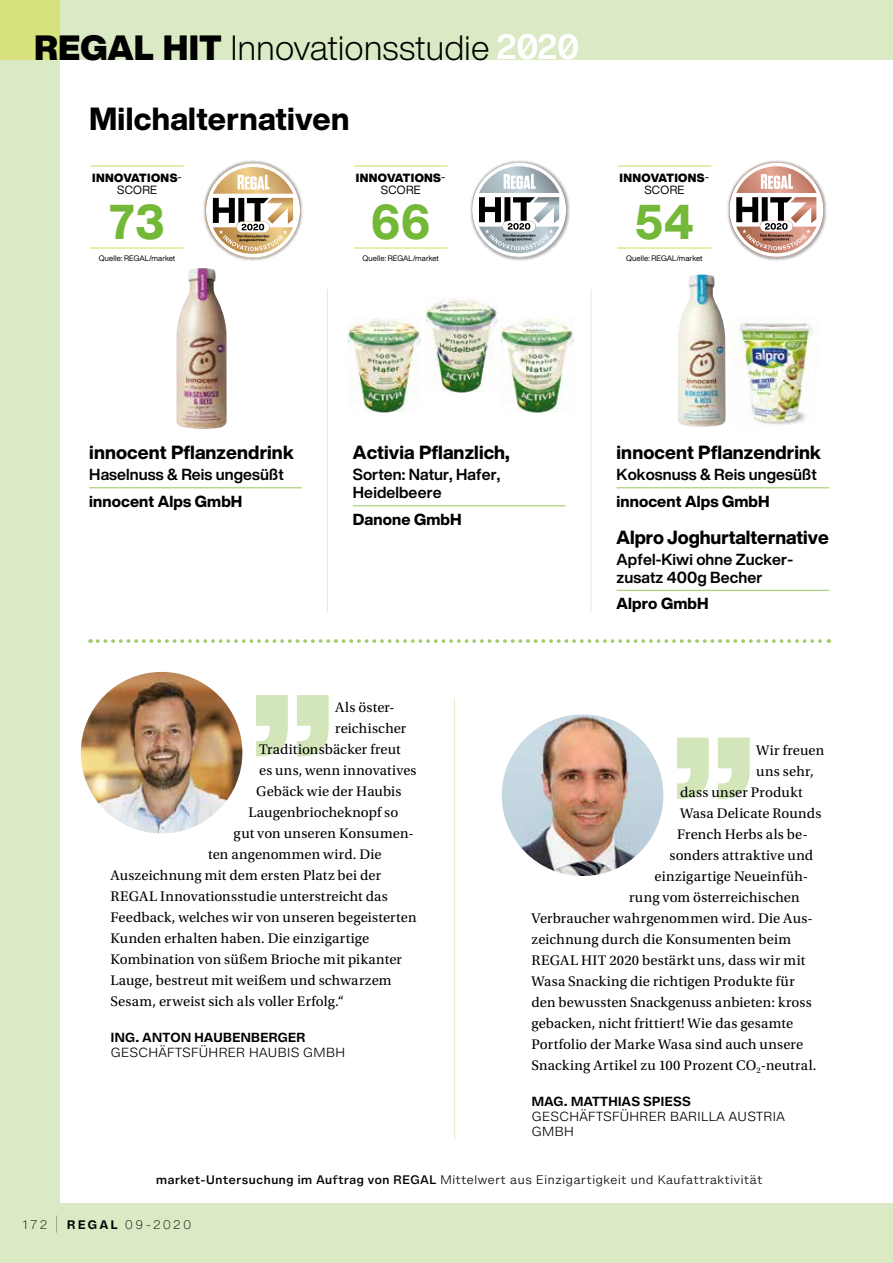
<style>
.page{position:relative;width:893px;height:1263px;background:#fff}
.page>*{position:absolute;margin:0;border:0;box-sizing:border-box;transform-origin:0 0}
.t1{font:800 194.55px "Helvetica Now Display";color:#d2e6b9}
.t2{font:800 48px "Helvetica Now Display";color:#74b837;scale:.95 1}
.t3{font:300 34.5px "Helvetica Now Display";letter-spacing:.01em;color:#000}
.t4{font:800 31.5px "Helvetica Now Display";letter-spacing:.01em;color:#000}
.t5{font:800 18.75px "Helvetica Now Display";letter-spacing:.005em;color:#000}
.t6{font:700 15.75px/18px "Helvetica Now Display";letter-spacing:.005em;color:#000}
.t7{font:800 15.75px "Helvetica Now Display";letter-spacing:.005em;color:#000}
.t8{font:14.7px "Utopia Std";letter-spacing:.01em;color:#000}
.t9{font:300 12px/15px "Helvetica Now Micro";letter-spacing:-.025em;color:#000}
.t10{font:700 12px "Helvetica Now Micro";letter-spacing:-.025em;color:#000}
.t11{font:900 11.7px/12px "Helvetica Now Display";letter-spacing:.03em;color:#000;text-align:center}
.t12{font:300 11.25px "Helvetica Now Micro";color:#000}
.t13{font:200 11.25px "Helvetica Now Micro";letter-spacing:.155em;color:#000}
.t14{font:7.8px "Helvetica Now Display";letter-spacing:.005em;color:#000}
.s1{font-weight:900}
.s2{font-weight:400}
.s3{font-weight:500}
.s4{font-family:"Helvetica Now Text";font-weight:100;font-size:18px}
.s5{font-weight:700}
</style>
<div class="page">
<div style="left:60px;top:0;width:833px;height:60px;background:#d9eac4"></div>
<div style="left:0;top:60px;width:60px;height:1143px;background:#d9eac4"></div>
<div style="left:0;top:1203px;width:893px;height:60px;background:#d9eac4"></div>
<div style="left:0;top:0;width:60px;height:60px;background:#d8e27d"></div>
<svg style="left:497px;top:34px;width:81px;height:26px"></svg>
<img style="left:425px;top:298px;width:73px;height:95px">
<svg style="left:98px;top:639px;width:731px;height:4px"></svg>
<hr style="left:89px;top:487px;width:213px;height:1px;background:#a3cc6d">
<hr style="left:353px;top:505px;width:213px;height:1px;background:#a3cc6d">
<hr style="left:617px;top:487px;width:212px;height:1px;background:#a3cc6d">
<hr style="left:617px;top:590px;width:212px;height:1px;background:#a3cc6d">
<hr style="left:327px;top:289px;width:1px;height:323px;background:#e0eecf">
<hr style="left:591px;top:289px;width:1px;height:323px;background:#e0eecf">
<hr style="left:90px;top:165px;width:94px;height:2px;background:#d8e27d">
<hr style="left:90px;top:247px;width:94px;height:2px;background:#d8e27d">
<hr style="left:354px;top:165px;width:94px;height:2px;background:#d8e27d">
<hr style="left:354px;top:247px;width:94px;height:2px;background:#d8e27d">
<hr style="left:618px;top:165px;width:93px;height:2px;background:#d8e27d">
<hr style="left:618px;top:247px;width:93px;height:2px;background:#d8e27d">
<img style="left:678px;top:274px;width:47px;height:153px">
<img style="left:176px;top:268px;width:51px;height:161px">
<img style="left:348px;top:317px;width:72px;height:96px">
<img style="left:500px;top:318px;width:73px;height:95px">
<img style="left:732px;top:316px;width:84px;height:109px">
<img style="left:203px;top:160px;width:100px;height:101px">
<svg style="left:206px;top:163px;width:94px;height:95px"></svg>
<img style="left:470px;top:160px;width:100px;height:101px">
<img style="left:472px;top:162px;width:95px;height:95px">
<svg style="left:472px;top:163px;width:94px;height:94px"></svg>
<img style="left:727px;top:160px;width:100px;height:101px">
<svg style="left:729px;top:163px;width:95px;height:94px"></svg>
<img style="left:81px;top:672px;width:161px;height:161px;border-radius:81px">
<img style="left:502px;top:714px;width:161px;height:162px;border-radius:81px">
<hr style="left:454px;top:697px;width:1px;height:443px;background:#e0eecf">
<h3 class="t3" style="left:34px;top:24px;width:457px"><span class="s1">REGAL HIT</span> Innovationsstudie</h3>
<h3 class="t4" style="left:89px;top:97px;width:262px">Milchalternativen</h3>
<p class="t11" style="left:92px;top:172px;width:91px">INNOVATIONS<span class="s2">-<br>SCORE</span></p>
<h2 class="t2" style="left:110px;top:188px;width:59px">73</h2>
<p class="t14" style="left:99px;top:253px;width:78px">Quelle: REGAL/market</p>
<p class="t11" style="left:356px;top:172px;width:91px">INNOVATIONS<span class="s2">-<br>SCORE</span></p>
<h2 class="t2" style="left:371px;top:188px;width:64px">66</h2>
<p class="t14" style="left:363px;top:253px;width:78px">Quelle: REGAL/market</p>
<p class="t11" style="left:620px;top:172px;width:91px">INNOVATIONS<span class="s2">-<br>SCORE</span></p>
<h2 class="t2" style="left:635px;top:188px;width:64px">54</h2>
<p class="t14" style="left:626px;top:253px;width:78px">Quelle: REGAL/market</p>
<p class="t5" style="left:89px;top:439px;width:206px">innocent Pflanzendrink</p>
<p class="t6" style="left:89px;top:465px;width:196px">Haselnuss &amp; Reis ungesüßt</p>
<p class="t7" style="left:89px;top:490px;width:155px">innocent Alps GmbH</p>
<p class="t5" style="left:353px;top:439px;width:158px">Activia Pflanzlich,</p>
<p class="t6" style="left:353px;top:465px;width:149px">Sorten: Natur, Hafer,<br>Heidelbeere</p>
<p class="t7" style="left:353px;top:508px;width:110px">Danone GmbH</p>
<p class="t5" style="left:617px;top:439px;width:206px">innocent Pflanzendrink</p>
<p class="t6" style="left:617px;top:465px;width:202px">Kokosnuss &amp; Reis ungesüßt</p>
<p class="t7" style="left:617px;top:490px;width:155px">innocent Alps GmbH</p>
<p class="t5" style="left:617px;top:524px;width:214px">Alpro Joghurtalternative</p>
<p class="t6" style="left:617px;top:550px;width:178px">Apfel-Kiwi ohne Zucker&shy;zusatz 400g Becher</p>
<p class="t7" style="left:617px;top:592px;width:93px">Alpro GmbH</p>
<h1 class="t1" style="left:249px;top:522px;width:87px">„</h1>
<p class="t8" style="left:335px;top:700px;width:59px">Als öster-</p>
<p class="t8" style="left:335px;top:721px;width:73px">reichischer</p>
<p class="t8" style="left:259px;top:742px;width:143px">Traditionsbäcker freut</p>
<p class="t8" style="left:259px;top:763px;width:159px">es uns, wenn innovatives</p>
<p class="t8" style="left:256px;top:784px;width:147px">Gebäck wie der Haubis</p>
<p class="t8" style="left:249px;top:805px;width:151px">Laugenbriocheknopf so</p>
<p class="t8" style="left:234px;top:826px;width:182px">gut von unseren Konsumen-</p>
<p class="t8" style="left:208px;top:847px;width:175px">ten angenommen wird. Die</p>
<p class="t8" style="left:111px;top:868px;width:272px">Auszeichnung mit dem ersten Platz bei der</p>
<p class="t8" style="left:111px;top:889px;width:279px">REGAL Innovationsstudie unterstreicht das</p>
<p class="t8" style="left:111px;top:910px;width:307px">Feedback, welches wir von unseren begeisterten</p>
<p class="t8" style="left:111px;top:931px;width:260px">Kunden erhalten haben. Die einzigartige</p>
<p class="t8" style="left:111px;top:952px;width:293px">Kombination von süßem Brioche mit pikanter</p>
<p class="t8" style="left:111px;top:973px;width:283px">Lauge, bestreut mit weißem und schwarzem</p>
<p class="t8" style="left:111px;top:994px;width:235px">Sesam, erweist sich als voller Erfolg.“</p>
<p class="t10" style="left:111px;top:1029px;width:197px">ING. ANTON HAUBENBERGER</p>
<p class="t9" style="left:111px;top:1045px;width:237px">GESCHÄFTSFÜHRER HAUBIS GMBH</p>
<h1 class="t1" style="left:670px;top:564px;width:87px">„</h1>
<p class="t8" style="left:756px;top:742px;width:69px">Wir freuen</p>
<p class="t8" style="left:756px;top:763px;width:59px">uns sehr,</p>
<p class="t8" style="left:680px;top:784px;width:124px">dass unser Produkt</p>
<p class="t8" style="left:680px;top:805px;width:143px">Wasa Delicate Rounds</p>
<p class="t8" style="left:677px;top:826px;width:132px">French Herbs als be-</p>
<p class="t8" style="left:669px;top:847px;width:145px">sonders attraktive und</p>
<p class="t8" style="left:654px;top:868px;width:155px">einzigartige Neueinfüh-</p>
<p class="t8" style="left:629px;top:889px;width:172px">rung vom österreichischen</p>
<p class="t8" style="left:531px;top:910px;width:283px">Verbraucher wahrgenommen wird. Die Aus-</p>
<p class="t8" style="left:531px;top:931px;width:261px">zeichnung durch die Konsumenten beim</p>
<p class="t8" style="left:531px;top:952px;width:275px">REGAL HIT 2020 bestärkt uns, dass wir mit</p>
<p class="t8" style="left:531px;top:973px;width:265px">Wasa Snacking die richtigen Produkte für</p>
<p class="t8" style="left:531px;top:994px;width:282px">den bewussten Snackgenuss anbieten: kross</p>
<p class="t8" style="left:531px;top:1015px;width:263px">gebacken, nicht frittiert! Wie das gesamte</p>
<p class="t8" style="left:531px;top:1036px;width:273px">Portfolio der Marke Wasa sind auch unsere</p>
<p class="t8" style="left:531px;top:1057px;width:286px">Snacking Artikel zu 100 Prozent CO<sub>2</sub>-neutral.</p>
<p class="t10" style="left:531px;top:1092px;width:161px">MAG. MATTHIAS SPIESS</p>
<p class="t9" style="left:531px;top:1109px;width:255px">GESCHÄFTSFÜHRER BARILLA AUSTRIA<br>GMBH</p>
<p class="t12" style="left:156px;top:1171px;width:608px"><span class="s3">market-Untersuchung im Auftrag von REGAL</span> Mittelwert aus Einzigartigkeit und Kaufattraktivität</p>
<p class="t13" style="left:23px;top:1216px;width:170px">172 <span class="s4">|</span> <span class="s5">REGAL</span> 09-2020</p>
</div>
